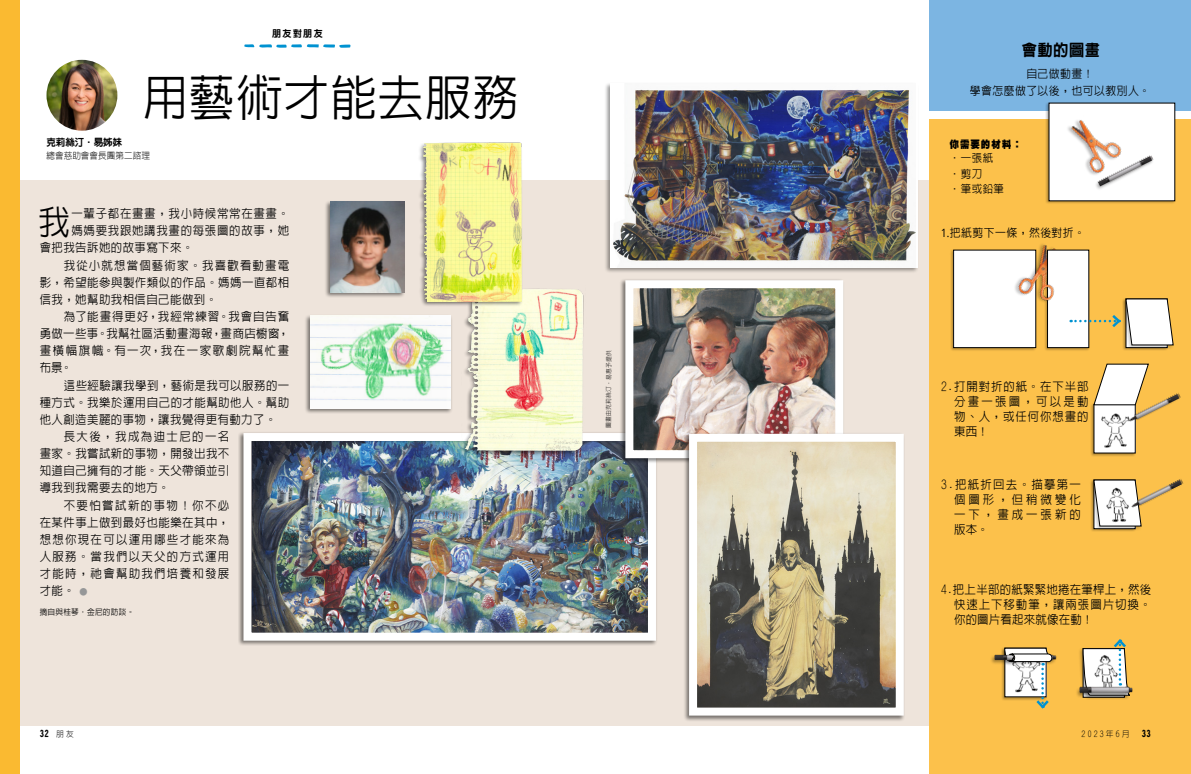
<style>
.page{position:relative;width:1191px;height:774px;background:#fff}
.page>*{position:absolute;margin:0;border:0;box-sizing:border-box;transform-origin:0 0}
.h1_next{font:500 49px "AR Hei B5";letter-spacing:.015em;color:#000;scale:.95 1}
.p1_first{font:500 33.8px "AR Hei B5";color:#000;scale:.95 1}
.t1{font:800 16px "AR Hei B5";letter-spacing:.04em;color:#000;scale:.95 1}
.p1{font:500 12px/17.1px "AR Hei B5";letter-spacing:.045em;color:#000;text-align:justify;scale:.95 1}
.p2_first{font:500 12px/15px "AR Hei B5";letter-spacing:.08em;color:#000;text-align:justify;scale:.95 1}
.p1_first-2{font:500 12px "AR Hei B5";letter-spacing:.065em;color:#000;scale:.95 1}
.p1_first-3{font:500 12px "AR Hei B5";letter-spacing:.04em;color:#000;scale:.95 1}
.p2_decimal-1{font:500 11.4px "AR Hei B5";letter-spacing:.04em;color:#000;scale:.95 1}
.p1_aside_sidebar_bul{font:500 11px "AR Hei B5";letter-spacing:.04em;color:#000;scale:.95 1}
.p1_author-name{font:800 10px "AR Hei B5";letter-spacing:-.005em;color:#000;scale:.95 1}
.p1_title_aside_sideb{font:900 10px "AR Hei B5";letter-spacing:.1em;color:#000;scale:.95 1}
.p1_series-title{font:800 9.5px "AR Hei B5";letter-spacing:.155em;color:#000;scale:.95 1}
.Folio_L_verso{font:800 9.2px "AR Hei B5";color:#000;scale:.95 1}
.p1_author-role{font:300 9px "AR Hei B5";letter-spacing:.01em;color:#000;scale:.95 1}
.t2{font:300 8.2px "AR Hei B5";letter-spacing:.28em;color:#000;scale:.95 1}
.p1_event{font:500 8px "AR Hei B5";letter-spacing:.04em;color:#000;scale:.95 1}
.p1_figure_image_cred{font:300 6px "AR Hei B5";letter-spacing:.03em;color:#000;scale:.95 1}
.s1{font-weight:700;font-size:8.5px;color:#969798}
.s2{font-family:"Dots Solid Condlds Lat";font-weight:400}
.s3{font-weight:300;font-size:8.2px}
</style>
<div class="page">
<div style="left:0;top:180px;width:1191px;height:546px;background:#eee4db"></div>
<div style="left:929px;top:120px;width:262px;height:654px;background:#fcc14b"></div>
<div style="left:929px;top:0;width:262px;height:111px;background:#7cb5e2"></div>
<div style="left:0;top:0;width:19px;height:774px;background:#faba31"></div>
<svg style="left:244px;top:44px;width:107px;height:4px"></svg>
<div style="left:1088px;top:479px;width:54px;height:52px;background:#000;opacity:.2"></div>
<svg style="left:1093px;top:480px;width:48px;height:46px"></svg>
<img style="left:1127px;top:479px;width:57px;height:32px">
<img style="left:1102px;top:485px;width:29px;height:41px">
<div style="left:1045px;top:102px;width:130px;height:103px;background:#000;opacity:.3"></div>
<div style="left:1049px;top:103px;width:125px;height:98px;background:#fff"></div>
<img style="left:1068px;top:120px;width:54px;height:55px">
<div style="left:1094px;top:155px;width:59px;height:36px;background:#000;opacity:.3"></div>
<img style="left:1097px;top:155px;width:57px;height:33px">
<div style="left:1090px;top:403px;width:46px;height:54px;background:#000;opacity:.3"></div>
<div style="left:1094px;top:404px;width:41px;height:49px;background:#fff"></div>
<svg style="left:1093px;top:364px;width:55px;height:41px"></svg>
<img style="left:1099px;top:413px;width:31px;height:40px">
<img style="left:1125px;top:393px;width:56px;height:32px">
<div style="left:999px;top:647px;width:52px;height:20px;background:#000;opacity:.3"></div>
<div style="left:989px;top:654px;width:25px;height:11px;background:#000;opacity:.35"></div>
<img style="left:994px;top:654px;width:6px;height:7px">
<svg style="left:1000px;top:648px;width:57px;height:61px"></svg>
<div style="left:1078px;top:647px;width:52px;height:53px;background:#000;opacity:.3"></div>
<div style="left:1075px;top:687px;width:54px;height:11px;background:#000;opacity:.35"></div>
<img style="left:1079px;top:687px;width:3px;height:6px">
<svg style="left:1082px;top:639px;width:51px;height:56px"></svg>
<div style="left:949px;top:249px;width:87px;height:102px;background:#000;opacity:.3"></div>
<div style="left:953px;top:250px;width:82px;height:98px;background:#fff"></div>
<div style="left:953px;top:250px;width:83px;height:98px;border:1px solid #000"></div>
<div style="left:1120px;top:298px;width:54px;height:52px;background:#000;opacity:.2"></div>
<img style="left:1011px;top:244px;width:45px;height:65px">
<div style="left:1043px;top:249px;width:46px;height:102px;background:#000;opacity:.3"></div>
<div style="left:1047px;top:250px;width:41px;height:98px;background:#fff"></div>
<div style="left:1047px;top:250px;width:42px;height:98px;border:1px solid #000"></div>
<svg style="left:1070px;top:299px;width:103px;height:46px"></svg>
<img style="left:1036px;top:280px;width:19px;height:24px">
<div style="left:325px;top:200px;width:81px;height:99px;background:#000;opacity:.5"></div>
<img style="left:330px;top:202px;width:74px;height:91px">
<img style="left:239px;top:432px;width:418px;height:213px">
<div style="left:458px;top:287px;width:127px;height:171px;background:#000;opacity:.5"></div>
<img style="left:461px;top:287px;width:125px;height:168px">
<div style="left:418px;top:142px;width:105px;height:165px;background:#000;opacity:.5"></div>
<img style="left:421px;top:142px;width:103px;height:162px">
<div style="left:304px;top:314px;width:148px;height:100px;background:#000;opacity:.5"></div>
<img style="left:310px;top:316px;width:141px;height:92px">
<div style="left:604px;top:82px;width:315px;height:192px;background:#000;opacity:.4"></div>
<img style="left:612px;top:83px;width:303px;height:185px">
<img style="left:621px;top:279px;width:222px;height:183px">
<svg style="left:685px;top:430px;width:219px;height:289px;background:#aea794"></svg>
<img style="left:46px;top:60px;width:71px;height:71px;border-radius:35px">
<p class="p1_series-title" style="left:272px;top:28px;width:55px">朋友對朋友</p>
<p class="h1_next" style="left:143px;top:73px;width:398px">用藝術才能去服務</p>
<p class="p1_author-name" style="left:46px;top:137px;width:81px">克莉絲汀·易姊妹</p>
<p class="p1_author-role" style="left:46px;top:152px;width:110px">總會慈助會會長團第二諮理</p>
<p class="p1_first" style="left:38px;top:206px;width:35px">我</p>
<p class="p1_first-2" style="left:71px;top:208px;width:231px">一輩子都在畫畫，我小時候常常在畫畫。</p>
<p class="p1_first-2" style="left:71px;top:225px;width:231px">媽媽要我跟她講我畫的每張圖的故事，她</p>
<p class="p1_first-3" style="left:40px;top:242px;width:163px">會把我告訴她的故事寫下來。</p>
<p class="p1" style="left:40px;top:256px;width:264px;text-indent:24px">我從小就想當個藝術家。我喜歡看動畫電影，希望能參與製作類似的作品。媽媽一直都相信我，她幫助我相信自己能做到。</p>
<p class="p1" style="left:40px;top:308px;width:264px;text-indent:24px">為了能畫得更好，我經常練習。我會自告奮勇做一些事。我幫社區活動畫海報，畫商店櫥窗，畫橫幅旗幟。有一次，我在一家歌劇院幫忙畫布景。</p>
<p class="p1" style="left:40px;top:376px;width:264px;text-indent:24px">這些經驗讓我學到，藝術是我可以服務的一種方式。我樂於運用自己的才能幫助他人。幫助他人創造美麗的事物，讓我覺得更有動力了。</p>
<p class="p1" style="left:40px;top:428px;width:201px;text-indent:24px">長大後，我成為迪士尼的一名畫家。我嘗試新的事物，開發出我不知道自己擁有的才能。天父帶領並引導我到我需要去的地方。</p>
<p class="p1" style="left:40px;top:496px;width:201px;text-indent:24px">不要怕嘗試新的事物！你不必在某件事上做到最好也能樂在其中，想想你現在可以運用哪些才能來為人服務。當我們以天父的方式運用才能時，祂會幫助我們培養和發展才能。 <span class="s1">●</span></p>
<p class="p1_event" style="left:40px;top:607px;width:101px">摘自與桂琴·金尼的訪談。</p>
<p class="p1_figure_image_cred" style="left:605px;top:427px;width:82px;rotate:-90deg">圖畫由克莉絲汀·易惠予提供</p>
<p class="t1" style="left:1021px;top:42px;width:84px">會動的圖畫</p>
<p class="p2_decimal-1" style="left:1026px;top:68px;width:72px">自己做動畫！</p>
<p class="p2_decimal-1" style="left:969px;top:85px;width:191px">學會怎麼做了以後，也可以教別人。</p>
<p class="p1_title_aside_sideb" style="left:949px;top:139px;width:77px">你需要的材料：</p>
<p class="p1_aside_sidebar_bul" style="left:949px;top:153px;width:47px">• 一張紙</p>
<p class="p1_aside_sidebar_bul" style="left:949px;top:168px;width:36px">• 剪刀</p>
<p class="p1_aside_sidebar_bul" style="left:949px;top:184px;width:59px">• 筆或鉛筆</p>
<p class="p2_decimal-1" style="left:941px;top:227px;width:153px"><span class="s2">1.</span>把紙剪下一條，然後對折。</p>
<p class="p2_first" style="left:954px;top:379px;width:143px;text-indent:-13px">2.打開對折的紙。在下半部分畫一張圖，可以是動物、人，或任何你想畫的東西！</p>
<p class="p2_first" style="left:954px;top:477px;width:135px;text-indent:-13px">3.把紙折回去。描摹第一個圖形，但稍微變化一下，畫成一張新的版本。</p>
<p class="p2_first" style="left:954px;top:582px;width:209px;text-indent:-13px">4.把上半部的紙緊緊地捲在筆桿上，然後快速上下移動筆，讓兩張圖片切換。你的圖片看起來就像在動！</p>
<p class="Folio_L_verso" style="left:40px;top:729px;width:38px">32 <span class="s3">朋友</span></p>
<p class="t2" style="left:1081px;top:730px;width:52px">2023年6月</p>
<p class="Folio_L_verso" style="left:1141px;top:729px;width:11px">33</p>
</div>
